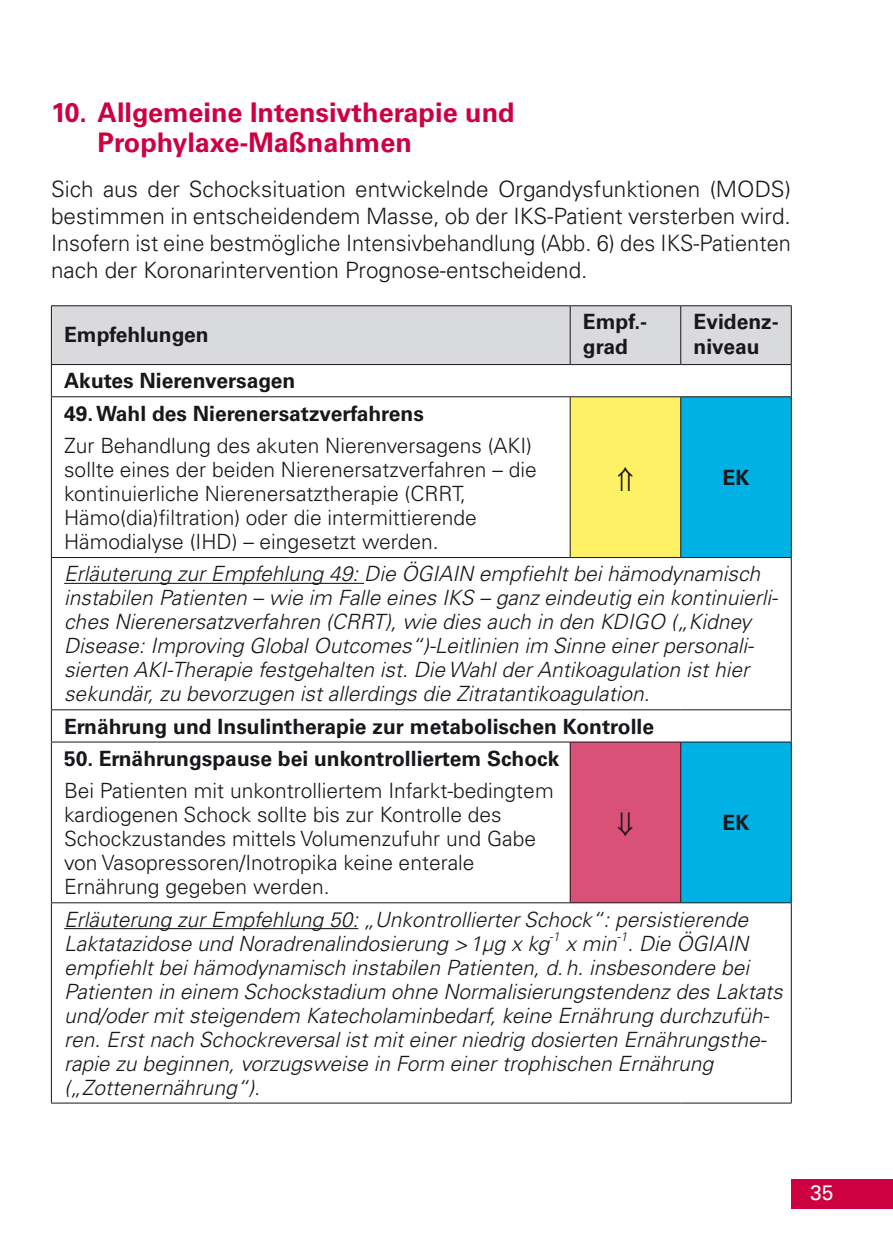
<style>
.page{position:relative;width:893px;height:1259px;background:#fff}
.page>*{position:absolute;margin:0;border:0;box-sizing:border-box;transform-origin:0 0}
.t1{font:700 27px/30px "Univers LT Pro 65";color:#cd0042}
.t2{font:300 22.5px/27px "Univers LT Pro 45";color:#1a171c;text-align:justify}
.t3{font:italic 300 21px/24px "Univers LT Pro 45";color:#1a171c}
.t4{font:300 21px/24px "Univers LT Pro 45";color:#1a171c}
.t5{font:700 21px/24px "Univers LT Pro 65";color:#1a171c}
.t6{font:21px "Univers LT Pro 55 Roman";color:#fff}
.t7{font:italic 300 12.6px "Univers LT Pro 45";color:#1a171c}
</style>
<div class="page">
<div style="left:791px;top:1179px;width:102px;height:29px;background:#cd0042"></div>
<div style="left:52px;top:306px;width:739px;height:58px;background:#d9dadb"></div>
<div style="left:570px;top:397px;width:111px;height:160px;background:#fff166"></div>
<svg style="left:681px;top:397px;width:110px;height:505px;fill:#00b1e6"></svg>
<div style="left:570px;top:742px;width:111px;height:161px;background:#d95176"></div>
<hr style="left:681px;top:364px;width:111px;height:1px;background:#1a171c">
<hr style="left:791px;top:365px;width:1px;height:31px;background:#1a171c">
<hr style="left:681px;top:396px;width:111px;height:1px;background:#1a171c">
<hr style="left:680px;top:397px;width:1px;height:160px;background:#1a171c">
<hr style="left:680px;top:742px;width:1px;height:160px;background:#1a171c">
<hr style="left:570px;top:741px;width:111px;height:1px;background:#1a171c">
<hr style="left:570px;top:742px;width:1px;height:160px;background:#1a171c">
<hr style="left:51px;top:305px;width:519px;height:1px;background:#1a171c">
<hr style="left:51px;top:306px;width:1px;height:58px;background:#1a171c">
<hr style="left:570px;top:305px;width:111px;height:1px;background:#1a171c">
<hr style="left:570px;top:306px;width:1px;height:58px;background:#1a171c">
<hr style="left:681px;top:305px;width:111px;height:1px;background:#1a171c">
<hr style="left:680px;top:306px;width:1px;height:58px;background:#1a171c">
<hr style="left:791px;top:306px;width:1px;height:58px;background:#1a171c">
<hr style="left:51px;top:364px;width:519px;height:1px;background:#1a171c">
<hr style="left:51px;top:365px;width:1px;height:31px;background:#1a171c">
<hr style="left:570px;top:364px;width:111px;height:1px;background:#1a171c">
<hr style="left:51px;top:396px;width:519px;height:1px;background:#1a171c">
<hr style="left:51px;top:397px;width:1px;height:160px;background:#1a171c">
<hr style="left:570px;top:396px;width:111px;height:1px;background:#1a171c">
<hr style="left:570px;top:397px;width:1px;height:160px;background:#1a171c">
<hr style="left:791px;top:397px;width:1px;height:160px;background:#1a171c">
<hr style="left:51px;top:742px;width:1px;height:160px;background:#1a171c">
<hr style="left:791px;top:742px;width:1px;height:160px;background:#1a171c">
<hr style="left:51px;top:1102px;width:519px;height:1px;background:#1a171c">
<hr style="left:570px;top:1102px;width:111px;height:1px;background:#1a171c">
<hr style="left:681px;top:1102px;width:111px;height:1px;background:#1a171c">
<hr style="left:51px;top:557px;width:519px;height:1px;background:#1a171c">
<hr style="left:51px;top:558px;width:1px;height:151px;background:#1a171c">
<hr style="left:570px;top:557px;width:111px;height:1px;background:#1a171c">
<hr style="left:681px;top:557px;width:111px;height:1px;background:#1a171c">
<hr style="left:791px;top:558px;width:1px;height:151px;background:#1a171c">
<hr style="left:51px;top:709px;width:519px;height:1px;background:#1a171c">
<hr style="left:51px;top:710px;width:1px;height:31px;background:#1a171c">
<hr style="left:570px;top:709px;width:111px;height:1px;background:#1a171c">
<hr style="left:681px;top:709px;width:111px;height:1px;background:#1a171c">
<hr style="left:791px;top:710px;width:1px;height:31px;background:#1a171c">
<hr style="left:51px;top:741px;width:519px;height:1px;background:#1a171c">
<hr style="left:681px;top:741px;width:111px;height:1px;background:#1a171c">
<hr style="left:51px;top:902px;width:519px;height:1px;background:#1a171c">
<hr style="left:51px;top:903px;width:1px;height:199px;background:#1a171c">
<hr style="left:570px;top:902px;width:111px;height:1px;background:#1a171c">
<hr style="left:681px;top:902px;width:111px;height:1px;background:#1a171c">
<hr style="left:791px;top:903px;width:1px;height:199px;background:#1a171c">
<hr style="left:64px;top:583px;width:300px;height:1px;background:#1a171c">
<hr style="left:64px;top:928px;width:294px;height:1px;background:#1a171c">
<p class="t1" style="left:98px;top:97px;width:419px;text-indent:-47px">10. Allgemeine Intensivtherapie und<br>Prophylaxe-Maßnahmen</p>
<p class="t2" style="left:51px;top:176px;width:741px">Sich aus der Schocksituation entwickelnde Organdysfunktionen (MODS) bestimmen in entscheidendem Masse, ob der IKS-Patient versterben wird.<br>Insofern ist eine bestmögliche Intensivbehandlung (Abb. 6) des IKS-Patienten nach der Koronarintervention Prognose-entscheidend.</p>
<p class="t5" style="left:64px;top:322px;width:146px">Empfehlungen</p>
<p class="t5" style="left:64px;top:369px;width:233px">Akutes Nierenversagen</p>
<p class="t5" style="left:64px;top:401px;width:361px">49. Wahl des Nierenersatzverfahrens</p>
<p class="t4" style="left:64px;top:433px;width:474px">Zur Behandlung des akuten Nierenversagens (AKI) sollte eines der beiden Nierenersatzverfahren – die kontinuierliche Nierenersatztherapie (CRRT, Hämo(dia)filtration) oder die intermittierende Hämodialyse (IHD) – eingesetzt werden.</p>
<p class="t5" style="left:583px;top:310px;width:66px">Empf.- grad</p>
<p class="t5" style="left:693px;top:310px;width:87px">Evidenz&shy;niveau</p>
<p class="t5" style="left:723px;top:465px;width:28px">EK</p>
<p class="t3" style="left:64px;top:562px;width:715px">Erläuterung zur Empfehlung 49: Die ÖGIAIN empfiehlt bei hämodynamisch instabilen Patienten – wie im Falle eines IKS – ganz eindeutig ein kontinuierli&shy;ches Nierenersatzverfahren (CRRT), wie dies auch in den KDIGO („Kidney Disease: Improving Global Outcomes“)-Leitlinien im Sinne einer personali&shy;sierten AKI-Therapie festgehalten ist. Die Wahl der Antikoagulation ist hier sekundär, zu bevorzugen ist allerdings die Zitratantikoagulation.</p>
<p class="t5" style="left:64px;top:714px;width:591px">Ernährung und Insulintherapie zur metabolischen Kontrolle</p>
<p class="t5" style="left:64px;top:746px;width:497px">50. Ernährungspause bei unkontrolliertem Schock</p>
<p class="t4" style="left:64px;top:779px;width:491px">Bei Patienten mit unkontrolliertem Infarkt-bedingtem kardiogenen Schock sollte bis zur Kontrolle des Schockzustandes mittels Volumenzufuhr und Gabe von Vasopressoren/Inotropika keine enterale Ernährung gegeben werden.</p>
<p class="t5" style="left:723px;top:810px;width:28px">EK</p>
<p class="t3" style="left:64px;top:907px;width:686px">Erläuterung zur Empfehlung 50: „Unkontrollierter Schock“: persistierende<br>Laktatazidose und Noradrenalindosierung &gt;1µg x kg</p>
<p class="t3" style="left:64px;top:931px;width:720px;text-indent:563px">. Die ÖGIAIN empfiehlt bei hämodynamisch instabilen Patienten, d.h. insbesondere bei Patienten in einem Schockstadium ohne Normalisierungstendenz des Laktats und/oder mit steigendem Katecholaminbedarf, keine Ernährung durchzufüh&shy;ren. Erst nach Schockreversal ist mit einer niedrig dosierten Ernährungsthe&shy;rapie zu beginnen, vorzugsweise in Form einer trophischen Ernährung („Zottenernährung“).</p>
<p class="t7" style="left:549px;top:929px;width:12px">-1</p>
<p class="t3" style="left:565px;top:931px;width:53px">x min</p>
<p class="t7" style="left:617px;top:929px;width:12px">-1</p>
<p class="t6" style="left:810px;top:1180px;width:25px">35</p>
</div>
